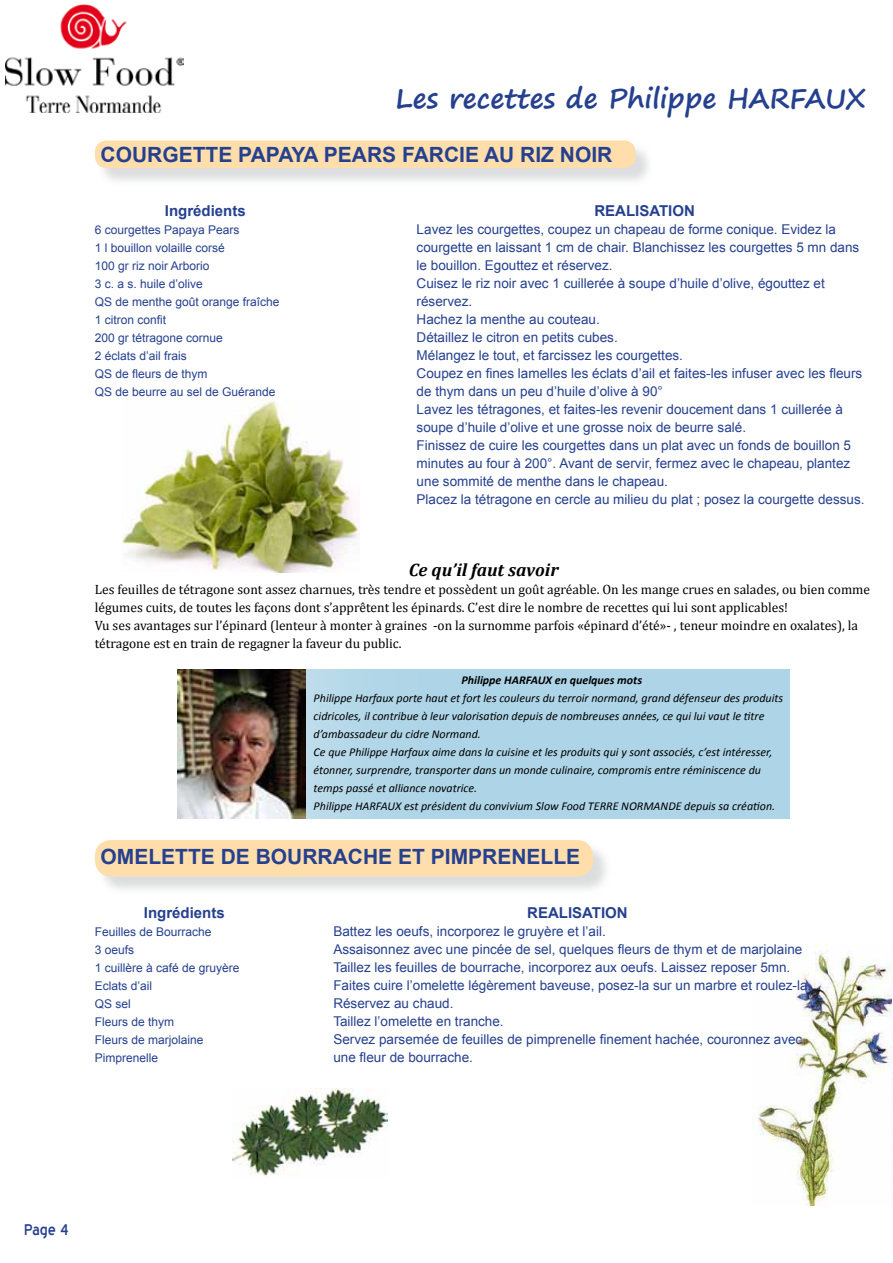
<style>
.page{position:relative;width:893px;height:1263px;background:#fff}
.page>*{position:absolute;margin:0;border:0;box-sizing:border-box;transform-origin:0 0}
.t1{font:700 27px "Segoe Print";color:#25408f}
.t2{font:700 21px "Arial";color:#25408f}
.t3{font:italic 700 18px "Cambria";color:#000}
.t4{font:700 15px "Arial";color:#25408f}
.t5{font:15px "Blue Highway";color:#25408f}
.t6{font:13.5px/18px "Arial";color:#25408f}
.t7{font:13.5px/18px "Cambria";color:#000}
.t8{font:italic 12px/18px "Calibri";color:#000}
.t9{font:12px/18px "Arial";color:#25408f}
.t10{font:italic 700 12px "Calibri";color:#000}
</style>
<div class="page">
<img style="left:5px;top:4px;width:178px;height:108px">
<img style="left:752px;top:943px;width:139px;height:263px">
<div style="left:97px;top:143px;width:557px;height:44px;background:#d1d3d4;opacity:.75"></div>
<div style="left:95px;top:140px;width:541px;height:28px;background:#ffdeab;border-radius:12px"></div>
<img style="left:121px;top:400px;width:238px;height:173px">
<div style="left:178px;top:670px;width:612px;height:148px;background:#aed5e7"></div>
<img style="left:178px;top:670px;width:127px;height:148px">
<div style="left:97px;top:842px;width:515px;height:53px;background:#d1d3d4;opacity:.75"></div>
<div style="left:95px;top:840px;width:498px;height:36px;background:#ffdeab;border-radius:16px"></div>
<img style="left:232px;top:1088px;width:155px;height:88px">
<h1 class="t1" style="left:395px;top:74px;width:472px">Les recettes de Philippe HARFAUX</h1>
<h2 class="t2" style="left:101px;top:140px;width:513px">COURGETTE PAPAYA PEARS FARCIE AU RIZ NOIR</h2>
<p class="t4" style="left:165px;top:200px;width:82px">Ingrédients</p>
<p class="t9" style="left:95px;top:221px;width:186px">6 courgettes Papaya Pears<br>1 l bouillon volaille corsé<br>100 gr riz noir Arborio<br>3 c. a s. huile d’olive<br>QS de menthe goût orange fraîche<br>1 citron confit<br>200 gr tétragone cornue<br>2 éclats d’ail frais<br>QS de fleurs de thym<br>QS de beurre au sel de Guérande</p>
<p class="t4" style="left:594px;top:200px;width:102px">REALISATION</p>
<p class="t6" style="left:417px;top:220px;width:449px">Lavez les courgettes, coupez un chapeau de forme conique. Evidez la courgette en laissant 1 cm de chair. Blanchissez les courgettes 5 mn dans le bouillon. Egouttez et réservez.<br>Cuisez le riz noir avec 1 cuillerée à soupe d’huile d’olive, égouttez et réservez.<br>Hachez la menthe au couteau.<br>Détaillez le citron en petits cubes.<br>Mélangez le tout, et farcissez les courgettes.<br>Coupez en fines lamelles les éclats d’ail et faites-les infuser avec les fleurs de thym dans un peu d’huile d’olive à 90°<br>Lavez les tétragones, et faites-les revenir doucement dans 1 cuillerée à soupe d’huile d’olive et une grosse noix de beurre salé.<br>Finissez de cuire les courgettes dans un plat avec un fonds de bouillon 5 minutes au four à 200°. Avant de servir, fermez avec le chapeau, plantez une sommité de menthe dans le chapeau.<br>Placez la tétragone en cercle au milieu du plat ; posez la courgette dessus.</p>
<h3 class="t3" style="left:409px;top:557px;width:151px">Ce qu’il faut savoir</h3>
<p class="t7" style="left:95px;top:580px;width:777px">Les feuilles de tétragone sont assez charnues, très tendre et possèdent un goût agréable. On les mange crues en salades, ou bien comme légumes cuits, de toutes les façons dont s’apprêtent les épinards. C’est dire le nombre de recettes qui lui sont applicables!<br>Vu ses avantages sur l’épinard (lenteur à monter à graines -on la surnomme parfois «épinard d’été»- , teneur moindre en oxalates), la tétragone est en train de regagner la faveur du public.</p>
<p class="t10" style="left:461px;top:672px;width:182px">Philippe HARFAUX en quelques mots</p>
<p class="t8" style="left:314px;top:689px;width:471px">Philippe Harfaux porte haut et fort les couleurs du terroir normand, grand défenseur des produits cidricoles, il contribue à leur valorisation depuis de nombreuses années, ce qui lui vaut le titre d’ambassadeur du cidre Normand.<br>Ce que Philippe Harfaux aime dans la cuisine et les produits qui y sont associés, c’est intéresser, étonner, surprendre, transporter dans un monde culinaire, compromis entre réminiscence du temps passé et alliance novatrice.<br>Philippe HARFAUX est président du convivium Slow Food TERRE NORMANDE depuis sa création.</p>
<h2 class="t2" style="left:101px;top:842px;width:481px">OMELETTE DE BOURRACHE ET PIMPRENELLE</h2>
<p class="t4" style="left:144px;top:902px;width:82px">Ingrédients</p>
<p class="t9" style="left:95px;top:923px;width:146px">Feuilles de Bourrache<br>3 oeufs<br>1 cuillère à café de gruyère<br>Eclats d’ail<br>QS sel<br>Fleurs de thym<br>Fleurs de marjolaine<br>Pimprenelle</p>
<p class="t4" style="left:527px;top:902px;width:102px">REALISATION</p>
<p class="t6" style="left:333px;top:922px;width:479px">Battez les oeufs, incorporez le gruyère et l’ail.<br>Assaisonnez avec une pincée de sel, quelques fleurs de thym et de marjolaine Taillez les feuilles de bourrache, incorporez aux oeufs. Laissez reposer 5mn.<br>Faites cuire l’omelette légèrement baveuse, posez-la sur un marbre et roulez-la.<br>Réservez au chaud.<br>Taillez l’omelette en tranche.<br>Servez parsemée de feuilles de pimprenelle finement hachée, couronnez avec une fleur de bourrache.</p>
<p class="t5" style="left:24px;top:1220px;width:46px">Page 4</p>
</div>
